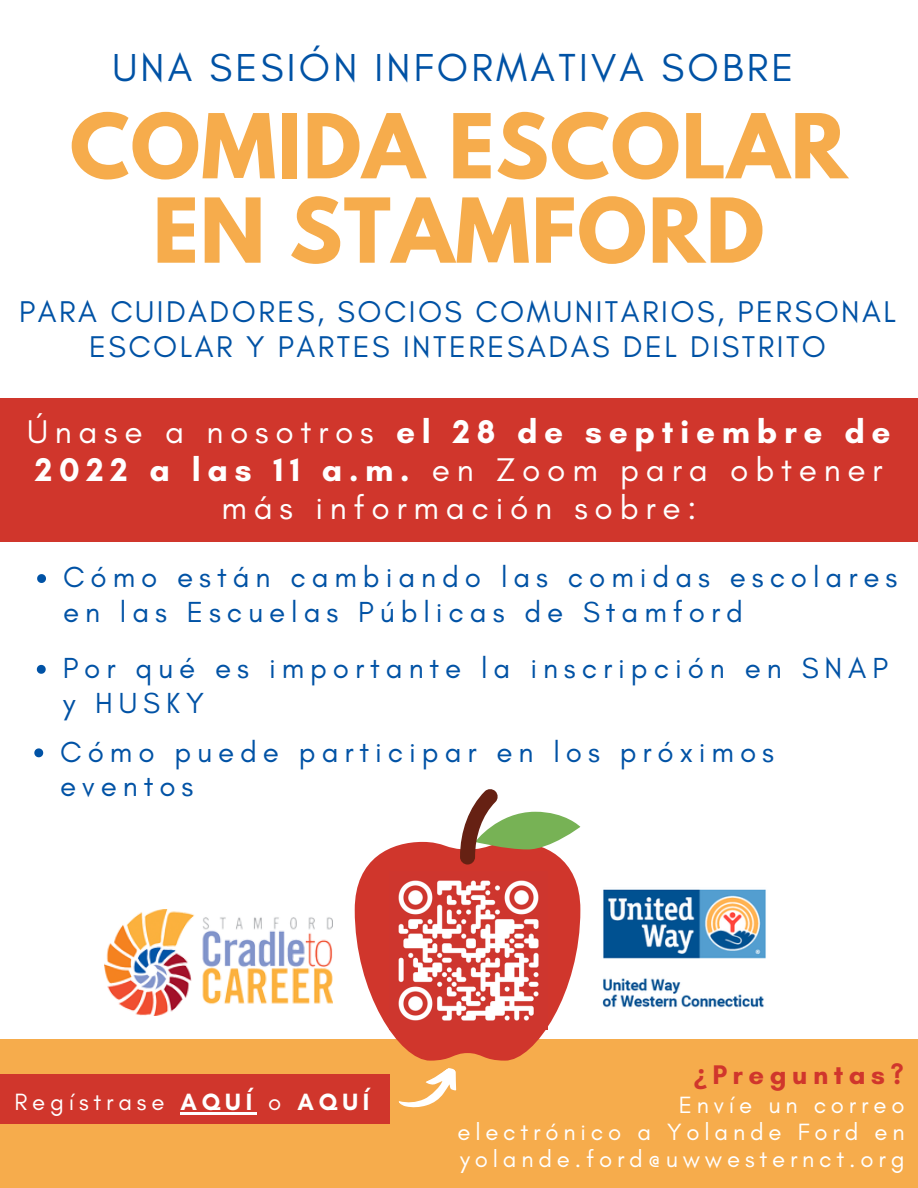
<style>
.page{position:relative;width:918px;height:1188px;background:#fff}
.page>*{position:absolute;margin:0;border:0;box-sizing:border-box;transform-origin:0 0}
.t1{font:700 79.2px/84.3px "League Spartan";letter-spacing:.015em;color:#f6ac4c;text-align:center}
.t2{font:39.75px "Glacial Indifference";letter-spacing:.08em;color:#0052a5}
.t3{font:33.45px/38.1px "Glacial Indifference";letter-spacing:.2em;color:#fff;text-align:center}
.t4{font:30.6px/35px "Glacial Indifference";letter-spacing:.08em;color:#0052a5;text-align:center}
.t5{font:29.55px/34.3px "Glacial Indifference";letter-spacing:.2em;color:#0052a5}
.t6{font:700 27.45px "Glacial Indifference";letter-spacing:.2em;color:#d0362c}
.t7{font:24px/27px "Glacial Indifference";letter-spacing:.2em;color:#fff;text-align:justify}
.s1{font-weight:700}
.s2{font-family:"Noto Sans"}
</style>
<div class="page">
<div style="left:0;top:1039px;width:918px;height:149px;background:#f6ac4c"></div>
<img style="left:602px;top:889px;width:164px;height:119px">
<img style="left:104px;top:909px;width:229px;height:106px">
<div style="left:0;top:398px;width:918px;height:144px;background:#d0362c"></div>
<svg style="left:355px;top:842px;width:225px;height:219px;fill:#d0362c"></svg>
<svg style="left:460px;top:789px;width:120px;height:76px"></svg>
<img style="left:390px;top:872px;width:157px;height:157px">
<div style="left:0;top:1074px;width:389px;height:49px;background:#d0362c"></div>
<svg style="left:398px;top:1068px;width:59px;height:40px"></svg>
<svg style="left:34px;top:748px;width:9px;height:9px"></svg>
<svg style="left:37px;top:574px;width:9px;height:9px"></svg>
<svg style="left:37px;top:665px;width:9px;height:9px"></svg>
<hr style="left:181px;top:1112px;width:76px;height:2px;background:#fff">
<h2 class="t2" style="left:112px;top:44px;width:683px">UNA SESIÓN INFORMATIVA SOBRE</h2>
<h1 class="t1" style="left:70px;top:114px;width:779px">COMIDA ESCOLAR<br>EN STAMFORD</h1>
<p class="t4" style="left:19px;top:294px;width:878px">PARA CUIDADORES, SOCIOS COMUNITARIOS, PERSONAL<br>ESCOLAR Y PARTES INTERESADAS DEL DISTRITO</p>
<p class="t3" style="left:27px;top:412px;width:865px">Únase a nosotros <span class="s1">el 28 de septiembre de<br>2022 a las 11 a.m.</span> en Zoom para obtener más información sobre:</p>
<p class="t5" style="left:63px;top:560px;width:836px">Cómo están cambiando las comidas escolares en las Escuelas Públicas de Stamford</p>
<p class="t5" style="left:63px;top:651px;width:827px">Por qué es importante la inscripción en SNAP y HUSKY</p>
<p class="t5" style="left:60px;top:734px;width:715px">Cómo puede participar en los próximos eventos</p>
<p class="t7" style="left:14px;top:1088px;width:356px">Regístrase <span class="s1">AQUÍ</span> o <span class="s1">AQUÍ</span></p>
<p class="t6" style="left:694px;top:1058px;width:212px"><span class="s2">¿</span>Preguntas?</p>
<p class="t7" style="left:457px;top:1091px;width:449px;text-indent:221px">Envíe un correo electrónico a Yolande Ford en yolande.ford@uwwesternct.org</p>
</div>
